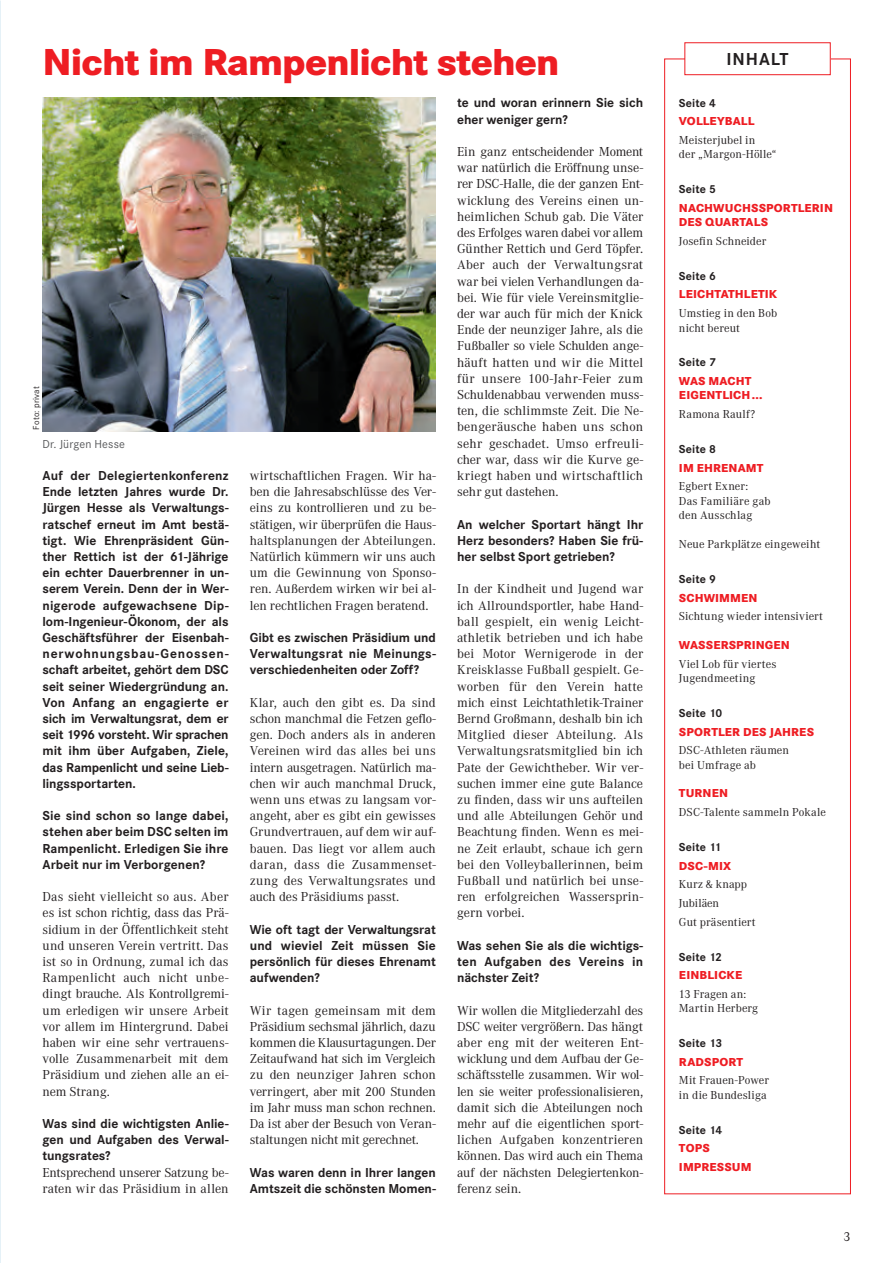
<style>
.page{position:relative;width:893px;height:1263px;background:#fff}
.page>*{position:absolute;margin:0;border:0;box-sizing:border-box;transform-origin:0 0}
.t1{font:800 39px "Corporate S";letter-spacing:-.02em;color:#ee1d23}
.t2{font:700 18px "Corporate S";letter-spacing:.05em;color:#231f20}
.t3{font:13.5px/16.2px "Corporate A";color:#231f20;text-align:justify}
.t4{font:700 13.5px/16.2px "Corporate S";letter-spacing:-.005em;color:#231f20;text-align:justify}
.t5{font:12px/14.4px "Corporate A";letter-spacing:.005em;color:#231f20}
.t6{font:800 12px/14.4px "Corporate S";letter-spacing:.01em;color:#ee1d23}
.t7{font:700 12px "Corporate S";letter-spacing:.01em;color:#231f20}
.t8{font:12px "Corporate S";letter-spacing:.015em;color:#57585a}
.t9{font:12px "Corporate A";letter-spacing:.025em;color:#231f20}
.t10{font:9px "Corporate S";letter-spacing:.02em;color:#231f20}
</style>
<div class="page">
<div style="left:664px;top:59px;width:187px;height:1135px;border:1px solid #ee1d23"></div>
<div style="left:685px;top:43px;width:145px;height:32px;background:#fff"></div>
<div style="left:685px;top:43px;width:145px;height:32px;border:1px solid #ee1d23"></div>
<img style="left:43px;top:98px;width:393px;height:333px">
<h1 class="t1" style="left:43px;top:39px;width:518px">Nicht im Rampenlicht stehen</h1>
<p class="t10" style="left:31px;top:429px;width:44px;rotate:-90deg">Foto: privat</p>
<p class="t8" style="left:43px;top:437px;width:84px">Dr. Jürgen Hesse</p>
<p class="t4" style="left:43px;top:468px;width:188px">Auf der Delegiertenkonferenz Ende letzten Jahres wurde Dr.<br>Jürgen Hesse als Verwaltungs&shy;ratschef erneut im Amt bestä&shy;tigt. Wie Ehrenpräsident Gün&shy;ther Rettich ist der 61-Jährige ein echter Dauerbrenner in un&shy;serem Verein. Denn der in Wer&shy;nigerode aufgewachsene Dip&shy;lom-Ingenieur-Ökonom, der als Geschäftsführer der Eisenbah&shy;nerwohnungsbau-Genossen&shy;schaft arbeitet, gehört dem DSC seit seiner Wiedergründung an.<br>Von Anfang an engagierte er sich im Verwaltungsrat, dem er seit 1996 vorsteht. Wir sprachen mit ihm über Aufgaben, Ziele, das Rampenlicht und seine Lieb&shy;lingssportarten.</p>
<p class="t4" style="left:43px;top:808px;width:188px">Sie sind schon so lange dabei, stehen aber beim DSC selten im Rampenlicht. Erledigen Sie ihre Arbeit nur im Verborgenen?</p>
<p class="t3" style="left:43px;top:889px;width:188px">Das sieht vielleicht so aus. Aber es ist schon richtig, dass das Prä&shy;sidium in der Öffentlichkeit steht und unseren Verein vertritt. Das ist so in Ordnung, zumal ich das Rampenlicht auch nicht unbe&shy;dingt brauche. Als Kontrollgremi&shy;um erledigen wir unsere Arbeit vor allem im Hintergrund. Dabei haben wir eine sehr vertrauens&shy;volle Zusammenarbeit mit dem Präsidium und ziehen alle an ei&shy;nem Strang.</p>
<p class="t4" style="left:43px;top:1116px;width:188px">Was sind die wichtigsten Anlie&shy;gen und Aufgaben des Verwal&shy;tungsrates?</p>
<p class="t3" style="left:43px;top:1164px;width:188px">Entsprechend unserer Satzung be&shy;raten wir das Präsidium in allen</p>
<p class="t3" style="left:250px;top:468px;width:188px">wirtschaftlichen Fragen. Wir ha&shy;ben die Jahresabschlüsse des Ver&shy;eins zu kontrollieren und zu be&shy;stätigen, wir überprüfen die Haus&shy;haltsplanungen der Abteilungen.<br>Natürlich kümmern wir uns auch um die Gewinnung von Sponso&shy;ren. Außerdem wirken wir bei al&shy;len rechtlichen Fragen beratend.</p>
<p class="t4" style="left:250px;top:630px;width:188px">Gibt es zwischen Präsidium und Verwaltungsrat nie Meinungs&shy;verschiedenheiten oder Zoff?</p>
<p class="t3" style="left:250px;top:694px;width:188px">Klar, auch den gibt es. Da sind schon manchmal die Fetzen geflo&shy;gen. Doch anders als in anderen Vereinen wird das alles bei uns intern ausgetragen. Natürlich ma&shy;chen wir auch manchmal Druck, wenn uns etwas zu langsam vor&shy;angeht, aber es gibt ein gewisses Grundvertrauen, auf dem wir auf&shy;bauen. Das liegt vor allem auch daran, dass die Zusammenset&shy;zung des Verwaltungsrates und auch des Präsidiums passt.</p>
<p class="t4" style="left:250px;top:921px;width:188px">Wie oft tagt der Verwaltungsrat und wieviel Zeit müssen Sie persönlich für dieses Ehrenamt aufwenden?</p>
<p class="t3" style="left:250px;top:1002px;width:188px">Wir tagen gemeinsam mit dem Präsidium sechsmal jährlich, dazu kommen die Klausurtagungen. Der Zeitaufwand hat sich im Vergleich zu den neunziger Jahren schon verringert, aber mit 200 Stunden im Jahr muss man schon rechnen.<br>Da ist aber der Besuch von Veran&shy;staltungen nicht mit gerechnet.</p>
<p class="t4" style="left:250px;top:1164px;width:188px">Was waren denn in Ihrer langen<br>Amtszeit die schönsten Momen-</p>
<p class="t4" style="left:457px;top:95px;width:188px">te und woran erinnern Sie sich eher weniger gern?</p>
<p class="t3" style="left:457px;top:144px;width:188px">Ein ganz entscheidender Moment war natürlich die Eröffnung unse&shy;rer DSC-Halle, die der ganzen Ent&shy;wicklung des Vereins einen un&shy;heimlichen Schub gab. Die Väter des Erfolges waren dabei vor allem Günther Rettich und Gerd Töpfer.<br>Aber auch der Verwaltungsrat war bei vielen Verhandlungen da&shy;bei. Wie für viele Vereinsmitglie&shy;der war auch für mich der Knick Ende der neunziger Jahre, als die Fußballer so viele Schulden ange&shy;häuft hatten und wir die Mittel für unsere 100-Jahr-Feier zum Schuldenabbau verwenden muss&shy;ten, die schlimmste Zeit. Die Ne&shy;bengeräusche haben uns schon sehr geschadet. Umso erfreuli&shy;cher war, dass wir die Kurve ge&shy;kriegt haben und wirtschaftlich sehr gut dastehen.</p>
<p class="t4" style="left:457px;top:516px;width:188px">An welcher Sportart hängt Ihr Herz besonders? Haben Sie frü&shy;her selbst Sport getrieben?</p>
<p class="t3" style="left:457px;top:581px;width:188px">In der Kindheit und Jugend war ich Allroundsportler, habe Hand&shy;ball gespielt, ein wenig Leicht&shy;athletik betrieben und ich habe bei Motor Wernigerode in der Kreisklasse Fußball gespielt. Ge&shy;worben für den Verein hatte mich einst Leichtathletik-Trainer Bernd Großmann, deshalb bin ich Mitglied dieser Abteilung. Als Verwaltungsratsmitglied bin ich Pate der Gewichtheber. Wir ver&shy;suchen immer eine gute Balance zu finden, dass wir uns aufteilen und alle Abteilungen Gehör und Beachtung finden. Wenn es mei&shy;ne Zeit erlaubt, schaue ich gern bei den Volleyballerinnen, beim Fußball und natürlich bei unse&shy;ren erfolgreichen Wassersprin&shy;gern vorbei.</p>
<p class="t4" style="left:457px;top:937px;width:188px">Was sehen Sie als die wichtigs&shy;ten Aufgaben des Vereins in nächster Zeit?</p>
<p class="t3" style="left:457px;top:1002px;width:188px">Wir wollen die Mitgliederzahl des DSC weiter vergrößern. Das hängt aber eng mit der weiteren Ent&shy;wicklung und dem Aufbau der Ge&shy;schäftsstelle zusammen. Wir wol&shy;len sie weiter professionalisieren, damit sich die Abteilungen noch mehr auf die eigentlichen sport&shy;lichen Aufgaben konzentrieren können. Das wird auch ein Thema auf der nächsten Delegiertenkon&shy;ferenz sein.</p>
<h2 class="t2" style="left:726px;top:49px;width:64px">INHALT</h2>
<p class="t7" style="left:679px;top:96px;width:38px">Seite 4</p>
<p class="t6" style="left:679px;top:114px;width:77px">VOLLEYBALL</p>
<p class="t5" style="left:679px;top:133px;width:99px">Meisterjubel in<br>der „Margon-Hölle“</p>
<p class="t7" style="left:679px;top:182px;width:38px">Seite 5</p>
<p class="t6" style="left:679px;top:201px;width:156px">NACHWUCHSSPORTLERIN<br>DES QUARTALS</p>
<p class="t5" style="left:679px;top:234px;width:89px">Josefin Schneider</p>
<p class="t7" style="left:679px;top:269px;width:38px">Seite 6</p>
<p class="t6" style="left:679px;top:287px;width:100px">LEICHTATHLETIK</p>
<p class="t5" style="left:679px;top:306px;width:100px">Umstieg in den Bob nicht bereut</p>
<p class="t7" style="left:679px;top:356px;width:38px">Seite 7</p>
<p class="t6" style="left:679px;top:374px;width:85px">WAS MACHT<br>EIGENTLICH...</p>
<p class="t9" style="left:679px;top:408px;width:78px">Ramona Raulf?</p>
<p class="t7" style="left:679px;top:442px;width:38px">Seite 8</p>
<p class="t6" style="left:679px;top:460px;width:86px">IM EHRENAMT</p>
<p class="t5" style="left:679px;top:479px;width:93px">Egbert Exner:<br>Das Familiäre gab den Ausschlag</p>
<p class="t5" style="left:679px;top:537px;width:143px">Neue Parkplätze eingeweiht</p>
<p class="t7" style="left:679px;top:572px;width:38px">Seite 9</p>
<p class="t6" style="left:679px;top:590px;width:80px">SCHWIMMEN</p>
<p class="t5" style="left:679px;top:609px;width:145px">Sichtung wieder intensiviert</p>
<p class="t6" style="left:679px;top:638px;width:113px">WASSERSPRINGEN</p>
<p class="t5" style="left:679px;top:657px;width:99px">Viel Lob für viertes<br>Jugendmeeting</p>
<p class="t7" style="left:679px;top:706px;width:45px">Seite 10</p>
<p class="t6" style="left:679px;top:724px;width:137px">SPORTLER DES JAHRES</p>
<p class="t5" style="left:679px;top:743px;width:112px">DSC-Athleten räumen bei Umfrage ab</p>
<p class="t6" style="left:679px;top:786px;width:51px">TURNEN</p>
<p class="t5" style="left:679px;top:805px;width:148px">DSC-Talente sammeln Pokale</p>
<p class="t7" style="left:679px;top:840px;width:44px">Seite 11</p>
<p class="t6" style="left:679px;top:858px;width:54px">DSC-MIX</p>
<p class="t5" style="left:679px;top:875px;width:78px;line-height:18.6px">Kurz &amp; knapp<br>Jubiläen<br>Gut präsentiert</p>
<p class="t7" style="left:679px;top:950px;width:45px">Seite 12</p>
<p class="t6" style="left:679px;top:968px;width:65px">EINBLICKE</p>
<p class="t5" style="left:679px;top:987px;width:81px">13 Fragen an:<br>Martin Herberg</p>
<p class="t7" style="left:679px;top:1036px;width:45px">Seite 13</p>
<p class="t6" style="left:679px;top:1054px;width:66px">RADSPORT</p>
<p class="t5" style="left:679px;top:1073px;width:91px">Mit Frauen-Power in die Bundesliga</p>
<p class="t7" style="left:679px;top:1123px;width:45px">Seite 14</p>
<p class="t6" style="left:679px;top:1139px;width:74px;line-height:18.6px">TOPS<br>IMPRESSUM</p>
<p class="t3" style="left:843px;top:1229px;width:9px">3</p>
</div>
